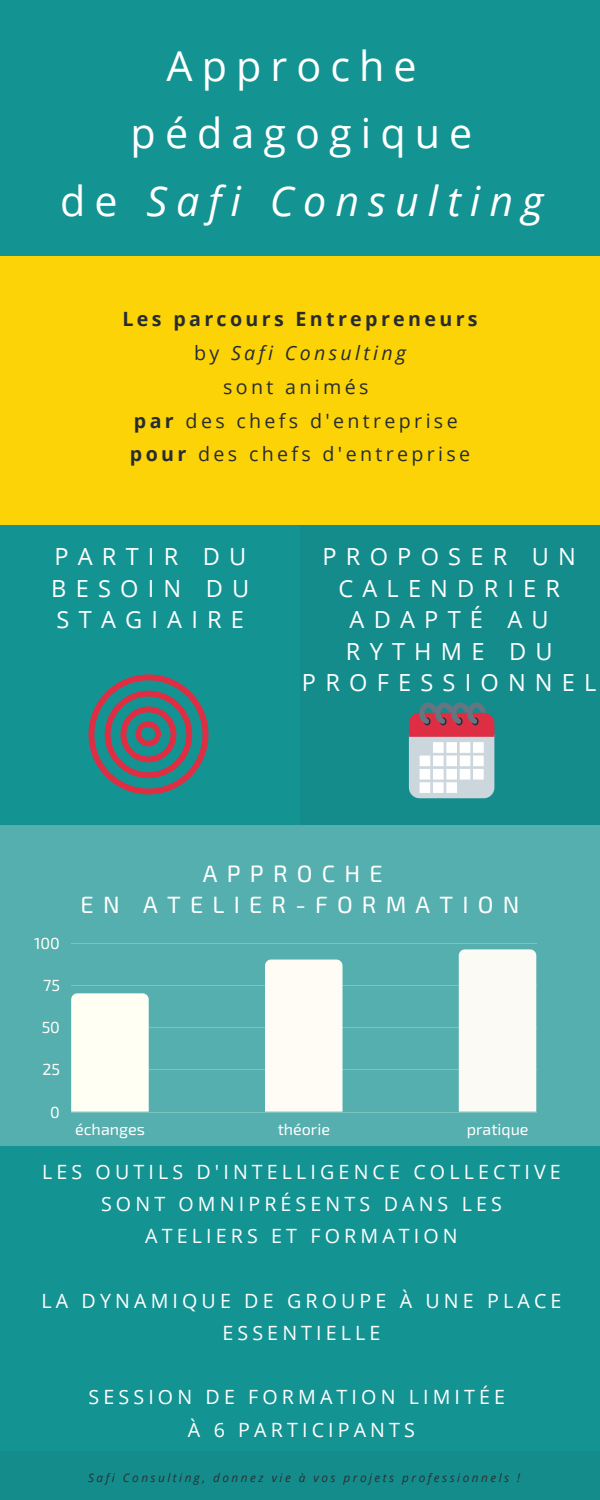
<style>
.page{position:relative;width:600px;height:1500px;background:#149393}
.page>*{position:absolute;margin:0;border:0;box-sizing:border-box;transform-origin:0 0}
.t1{font:41.3px "Open Sans";letter-spacing:.22em;color:#fff}
.t2{font:italic 41.3px "Open Sans";letter-spacing:.22em;color:#fff}
.t3{font:23.6px/31.5px "Open Sans";letter-spacing:.39em;color:#fff}
.t4{font:23.6px "Exo 2";letter-spacing:.39em;color:#fff}
.t5{font:19.7px/32.2px "Open Sans";letter-spacing:.21em;color:#fff;text-align:center}
.t6{font:19.7px "Open Sans";letter-spacing:.17em;color:#272c33}
.t7{font:700 19.7px "Open Sans";letter-spacing:.17em;color:#272c33}
.t8{font:italic 19.7px "Open Sans";letter-spacing:.17em;color:#272c33}
.t9{font:16.1px "Exo 2";color:#fff}
.t10{font:italic 11.8px "Open Sans";letter-spacing:.21em;color:#292f33}
.s1{font-style:normal}
.s2{font-weight:700}
</style>
<div class="page">
<div style="left:0;top:256px;width:600px;height:269px;background:#fcd307"></div>
<div style="left:0;top:825px;width:600px;height:321px;background:#55afae"></div>
<div style="left:300px;top:525px;width:300px;height:300px;background:#158c8c"></div>
<div style="left:0;top:1452px;width:600px;height:48px;background:#158c8c"></div>
<hr style="left:71px;top:1112px;width:465px;height:1px;background:#fff">
<hr style="left:71px;top:1069px;width:465px;height:1px;background:#fff">
<hr style="left:71px;top:1027px;width:465px;height:1px;background:#fff">
<hr style="left:71px;top:985px;width:465px;height:1px;background:#fff">
<hr style="left:71px;top:943px;width:465px;height:1px;background:#fff">
<div style="left:71px;top:993px;width:78px;height:119px;background:#fffff4"></div>
<div style="left:265px;top:960px;width:78px;height:152px;background:#fefcf4"></div>
<div style="left:459px;top:949px;width:77px;height:163px;background:#fcfaf5"></div>
<svg style="left:409px;top:703px;width:85px;height:95px;background:#c6aeb7"></svg>
<svg style="left:88px;top:674px;width:120px;height:120px"></svg>
<p class="t1" style="left:167px;top:37px;width:252px">Approche</p>
<p class="t1" style="left:131px;top:104px;width:343px">pédagogique</p>
<p class="t2" style="left:60px;top:172px;width:485px"><span class="s1">de</span> Safi Consulting</p>
<p class="t7" style="left:122px;top:305px;width:357px">Les parcours Entrepreneurs</p>
<p class="t8" style="left:194px;top:339px;width:214px"><span class="s1">by</span> Safi Consulting</p>
<p class="t6" style="left:223px;top:373px;width:147px">sont animés</p>
<p class="t6" style="left:134px;top:407px;width:325px"><span class="s2">par</span> des chefs d'entreprise</p>
<p class="t6" style="left:130px;top:440px;width:342px"><span class="s2">pour</span> des chefs d'entreprise</p>
<p class="t3" style="left:51px;top:541px;width:200px">PARTIR DU<br>BESOIN DU</p>
<p class="t3" style="left:57px;top:604px;width:189px">STAGIAIRE</p>
<p class="t3" style="left:302px;top:541px;width:296px;text-align:center">PROPOSER UN<br>CALENDRIER<br>ADAPTÉ AU<br>RYTHME DU<br>PROFESSIONNEL</p>
<p class="t9" style="left:34px;top:933px;width:27px">100</p>
<p class="t9" style="left:43px;top:975px;width:18px">75</p>
<p class="t9" style="left:42px;top:1017px;width:20px">50</p>
<p class="t9" style="left:42px;top:1059px;width:19px">25</p>
<p class="t9" style="left:50px;top:1102px;width:11px">0</p>
<p class="t4" style="left:203px;top:858px;width:181px">APPROCHE</p>
<p class="t4" style="left:81px;top:890px;width:440px">EN ATELIER-FORMATION</p>
<p class="t9" style="left:75px;top:1119px;width:71px">échanges</p>
<p class="t9" style="left:278px;top:1119px;width:54px">théorie</p>
<p class="t9" style="left:467px;top:1119px;width:63px">pratique</p>
<p class="t5" style="left:42px;top:1155px;width:520px">LES OUTILS D'INTELLIGENCE COLLECTIVE<br>SONT OMNIPRÉSENTS DANS LES<br>ATELIERS ET FORMATION</p>
<p class="t5" style="left:42px;top:1284px;width:521px">LA DYNAMIQUE DE GROUPE À UNE PLACE<br>ESSENTIELLE</p>
<p class="t5" style="left:89px;top:1381px;width:418px">SESSION DE FORMATION LIMITÉE</p>
<p class="t5" style="left:188px;top:1413px;width:229px">À 6 PARTICIPANTS</p>
<p class="t10" style="left:88px;top:1470px;width:434px">Safi Consulting, donnez vie à vos projets professionnels !</p>
</div>
